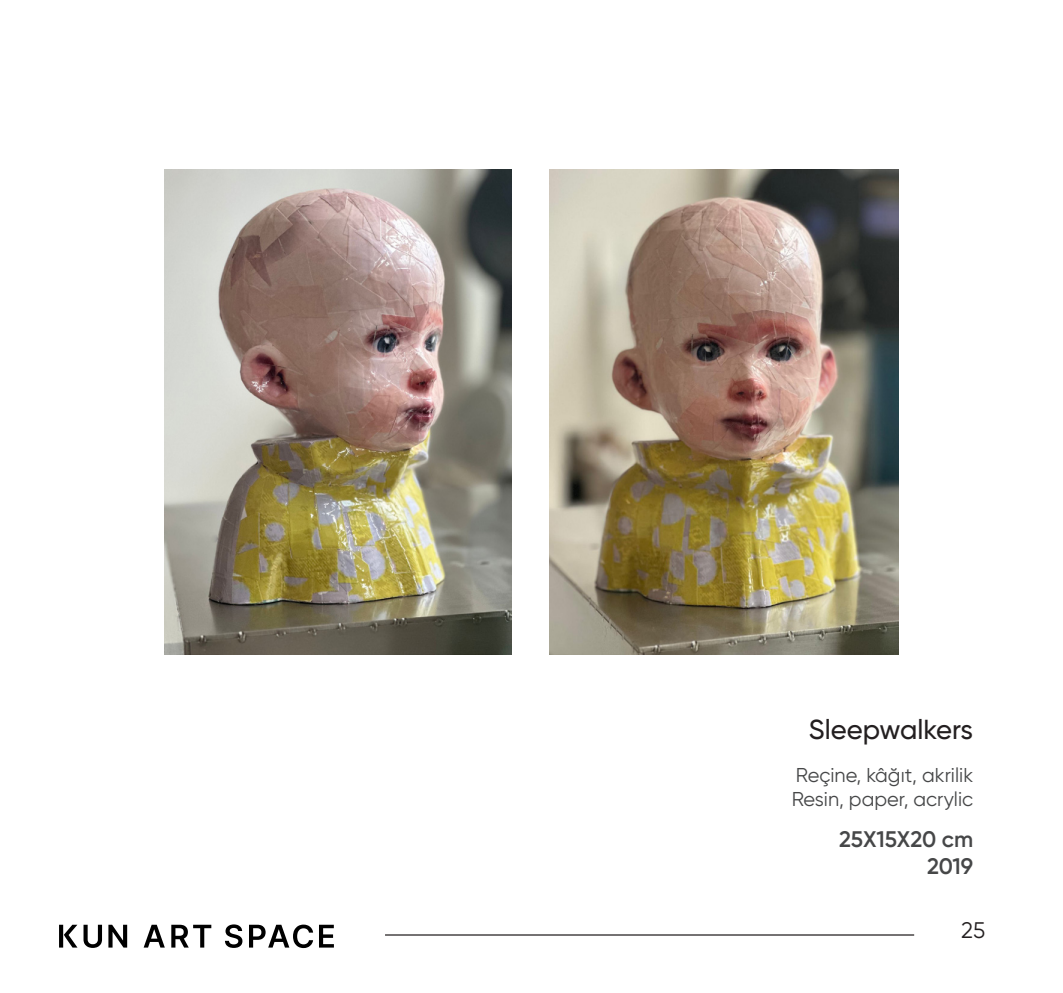
<style>
.page{position:relative;width:1063px;height:993px;background:#fff}
.page>*{position:absolute;margin:0;border:0;box-sizing:border-box;transform-origin:0 0}
.t1{font:500 27.5px "Gilroy";color:#231f20}
.t2{font:600 22.5px "Gilroy";letter-spacing:-.01em;color:#464748}
.t3{font:22.5px "Gilroy";color:#231f20}
.t4{font:20px "Gilroy";color:#464748}
</style>
<div class="page">
<svg style="left:84px;top:924px;width:18px;height:23px"></svg>
<svg style="left:108px;top:924px;width:19px;height:23px"></svg>
<svg style="left:144px;top:924px;width:21px;height:23px"></svg>
<svg style="left:171px;top:924px;width:40px;height:23px"></svg>
<svg style="left:225px;top:924px;width:17px;height:23px"></svg>
<svg style="left:249px;top:924px;width:64px;height:23px"></svg>
<svg style="left:319px;top:924px;width:15px;height:23px"></svg>
<svg style="left:59px;top:924px;width:18px;height:23px"></svg>
<hr style="left:385px;top:934px;width:529px;height:1px;background:#231f20">
<img style="left:164px;top:170px;width:348px;height:484px">
<img style="left:549px;top:170px;width:350px;height:484px">
<p class="t1" style="left:809px;top:712px;width:166px">Sleepwalkers</p>
<p class="t4" style="left:796px;top:763px;width:179px">Reçine, kâğıt, akrilik</p>
<p class="t4" style="left:792px;top:787px;width:183px">Resin, paper, acrylic</p>
<p class="t2" style="left:839px;top:825px;width:135px">25X15X20 cm</p>
<p class="t2" style="left:927px;top:852px;width:48px">2019</p>
<p class="t3" style="left:961px;top:916px;width:25px">25</p>
</div>
